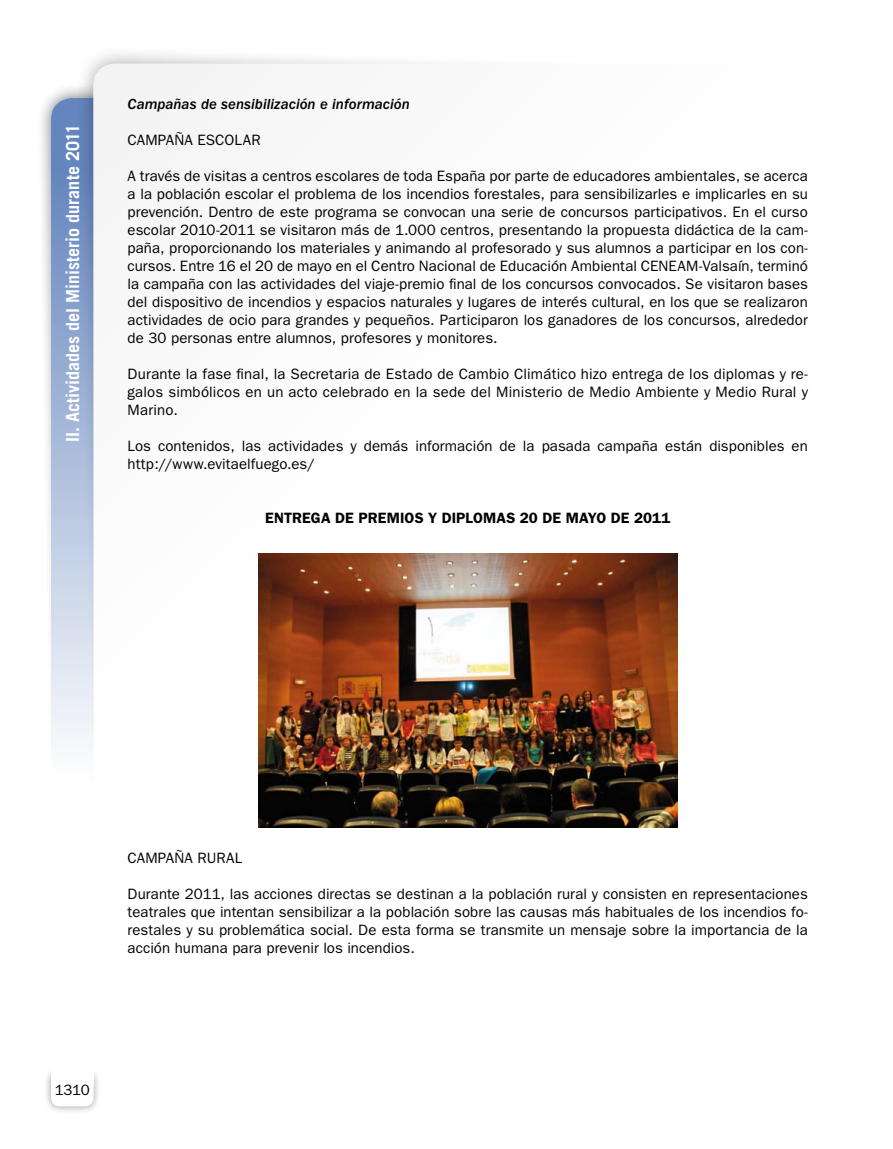
<style>
.page{position:relative;width:893px;height:1149px;background:#fff}
.page>*{position:absolute;margin:0;border:0;box-sizing:border-box;transform-origin:0 0}
.t1{font:700 18px "Trade Gothic";color:#fff}
.Texto_general{font:15px/18px "Franklin Gothic";letter-spacing:.005em;color:#000;text-align:justify}
.Titulo_tabla{font:600 15px "Franklin Gothic";letter-spacing:.01em;color:#000}
.Titulo_07{font:italic 500 15px "Franklin Gothic";letter-spacing:.005em;color:#000}
</style>
<div class="page">
<div style="left:36px;top:82px;width:116px;height:691px;background:#000;opacity:.6"></div>
<div style="left:51px;top:98px;width:85px;height:680px;background:linear-gradient(to bottom,#5579b8,#fbfcfd);border-radius:21px"></div>
<div style="left:74px;top:45px;width:669px;height:923px;background:#000;opacity:.4"></div>
<div style="left:94px;top:64px;width:714px;height:969px;background:#fff;border-radius:21px"></div>
<div style="left:43px;top:1064px;width:58px;height:49px;background:#000;opacity:.4"></div>
<div style="left:51px;top:1071px;width:43px;height:35px;background:#fff;border-radius:9px"></div>
<div style="left:51px;top:1063px;width:43px;height:21px;background:#fff"></div>
<img style="left:258px;top:553px;width:419px;height:274px">
<p class="t1" style="left:62px;top:442px;width:320px;rotate:-90deg">II. Actividades del Ministerio durante 2011</p>
<p class="Titulo_07" style="left:128px;top:96px;width:284px">Campañas de sensibilización e información</p>
<p class="Texto_general" style="left:128px;top:131px;width:135px">CAMPAÑA ESCOLAR</p>
<p class="Texto_general" style="left:128px;top:167px;width:682px">A través de visitas a centros escolares de toda España por parte de educadores ambientales, se acerca a la población escolar el problema de los incendios forestales, para sensibilizarles e implicarles en su prevención. Dentro de este programa se convocan una serie de concursos participativos. En el curso escolar 2010-2011 se visitaron más de 1.000 centros, presentando la propuesta didáctica de la cam&shy;paña, proporcionando los materiales y animando al profesorado y sus alumnos a participar en los con&shy;cursos. Entre 16 el 20 de mayo en el Centro Nacional de Educación Ambiental CENEAM-Valsaín, terminó la campaña con las actividades del viaje-premio final de los concursos convocados. Se visitaron bases del dispositivo de incendios y espacios naturales y lugares de interés cultural, en los que se realizaron actividades de ocio para grandes y pequeños. Participaron los ganadores de los concursos, alrededor de 30 personas entre alumnos, profesores y monitores.</p>
<p class="Texto_general" style="left:128px;top:365px;width:682px">Durante la fase final, la Secretaria de Estado de Cambio Climático hizo entrega de los diplomas y re&shy;galos simbólicos en un acto celebrado en la sede del Ministerio de Medio Ambiente y Medio Rural y Marino.</p>
<p class="Texto_general" style="left:128px;top:437px;width:682px">Los contenidos, las actividades y demás información de la pasada campaña están disponibles en http://www.evitaelfuego.es/</p>
<p class="Titulo_tabla" style="left:265px;top:509px;width:407px">ENTREGA DE PREMIOS Y DIPLOMAS 20 DE MAYO DE 2011</p>
<p class="Texto_general" style="left:128px;top:849px;width:116px">CAMPAÑA RURAL</p>
<p class="Texto_general" style="left:128px;top:885px;width:682px">Durante 2011, las acciones directas se destinan a la población rural y consisten en representaciones teatrales que intentan sensibilizar a la población sobre las causas más habituales de los incendios fo&shy;restales y su problemática social. De esta forma se transmite un mensaje sobre la importancia de la acción humana para prevenir los incendios.</p>
<p class="Texto_general" style="left:55px;top:1080px;width:37px">1310</p>
</div>
